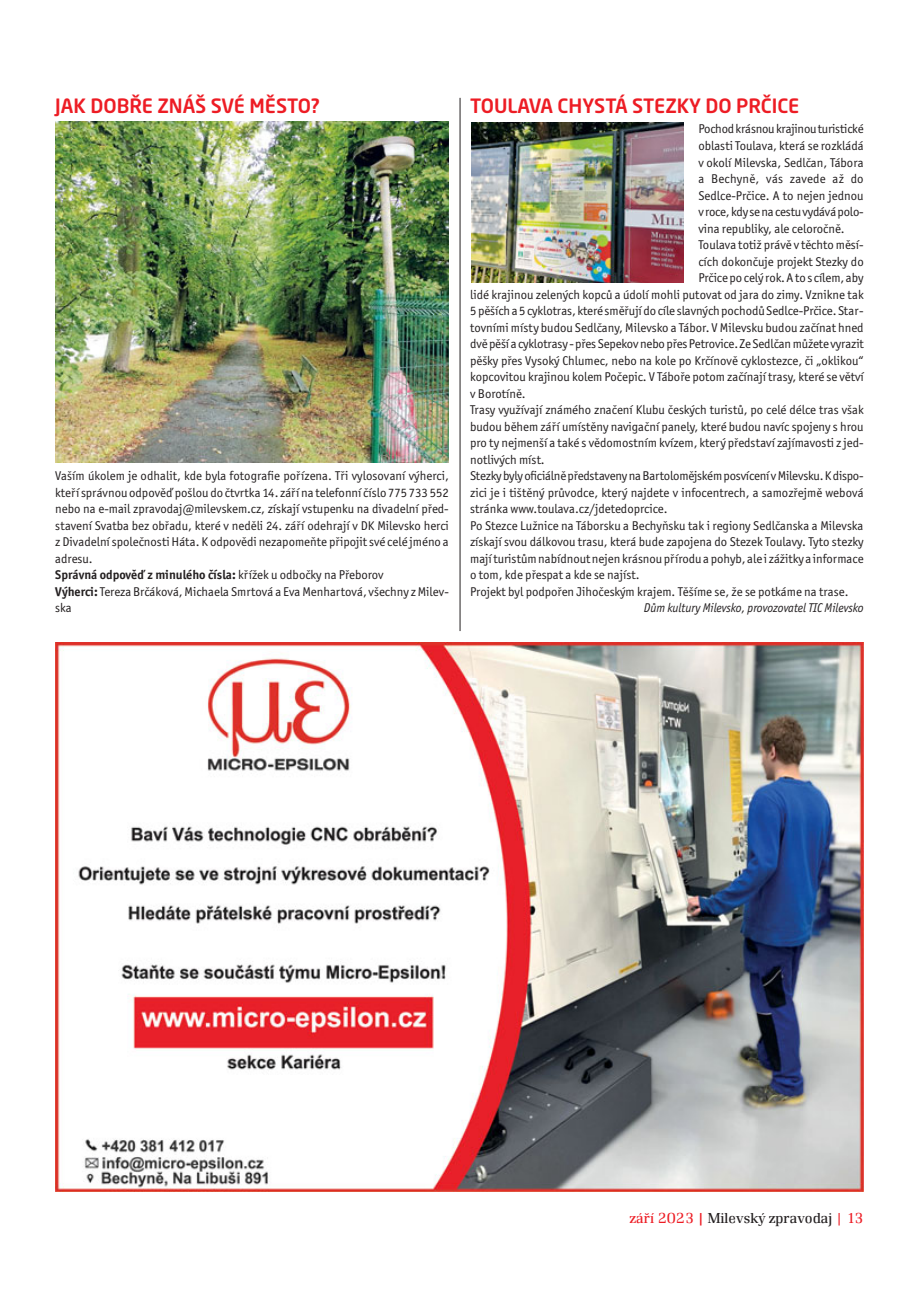
<style>
.page{position:relative;width:919px;height:1289px;background:#fff}
.page>*{position:absolute;margin:0;border:0;box-sizing:border-box;transform-origin:0 0}
.t1{font:500 19.5px "Neo Sans Pro";color:#ed1c24}
.t2{font:300 15px "Renault TOT";color:#231f20}
.t3{font:12.75px/16.5px "Officina Sans Itc TOT";color:#231f20}
.t4{font:italic 12.75px "Officina Sans Itc TOT";color:#231f20;scale:.95 1}
.t5{font:12.75px "Officina Sans Itc TOT";letter-spacing:.02em;color:#231f20}
.s1{font-weight:700}
.s2{color:#ed1c24}
.s3{font-weight:500;color:#ed1c24}
</style>
<div class="page">
<hr style="left:459px;top:98px;width:1px;height:533px;background:#231f20">
<img style="left:55px;top:642px;width:808px;height:549px">
<img style="left:471px;top:123px;width:212px;height:159px">
<img style="left:55px;top:122px;width:394px;height:340px">
<h1 class="t1" style="left:55px;top:95px;width:266px">JAK DOBŘE ZNÁŠ SVÉ MĚSTO?</h1>
<p class="t3" style="left:55px;top:468px;width:395px">Vaším úkolem je odhalit, kde byla fotografie pořízena. Tři vylosovaní výherci, kteří správnou odpověď pošlou do čtvrtka 14. září na telefonní číslo 775 733 552 nebo na e-mail zpravodaj@milevskem.cz, získají vstupenku na divadelní před&shy;stavení Svatba bez obřadu, které v neděli 24. září odehrají v DK Milevsko herci z Divadelní společnosti Háta. K odpovědi nezapomeňte připojit své celé jméno a adresu.<br><span class="s1">Správná odpověď z minulého čísla:</span> křížek u odbočky na Přeborov<br><span class="s1">Výherci:</span> Tereza Brčáková, Michaela Smrtová a Eva Menhartová, všechny z Milev&shy;ska</p>
<h1 class="t1" style="left:470px;top:95px;width:331px">TOULAVA CHYSTÁ STEZKY DO PRČICE</h1>
<p class="t3" style="left:698px;top:122px;width:167px">Pochod krásnou krajinou turistické</p>
<p class="t3" style="left:698px;top:138px;width:167px">oblasti Toulava, která se rozkládá</p>
<p class="t3" style="left:698px;top:155px;width:167px">v okolí Milevska, Sedlčan, Tábora</p>
<p class="t5" style="left:698px;top:174px;width:167px">a Bechyně, vás zavede až do</p>
<p class="t3" style="left:698px;top:188px;width:167px">Sedlce-Prčice. A to nejen jednou</p>
<p class="t3" style="left:698px;top:204px;width:167px">v roce, kdy se na cestu vydává polo-</p>
<p class="t3" style="left:698px;top:221px;width:148px">vina republiky, ale celoročně.</p>
<p class="t3" style="left:698px;top:237px;width:167px">Toulava totiž právě v těchto měsí-</p>
<p class="t3" style="left:698px;top:254px;width:167px">cích dokončuje projekt Stezky do</p>
<p class="t3" style="left:698px;top:270px;width:167px">Prčice po celý rok. A to s cílem, aby</p>
<p class="t3" style="left:470px;top:287px;width:395px">lidé krajinou zelených kopců a údolí mohli putovat od jara do zimy. Vznikne tak</p>
<p class="t3" style="left:470px;top:303px;width:395px">5 pěších a 5 cyklotras, které směřují do cíle slavných pochodů Sedlce-Prčice. Star-</p>
<p class="t3" style="left:470px;top:320px;width:395px">tovními místy budou Sedlčany, Milevsko a Tábor. V Milevsku budou začínat hned</p>
<p class="t3" style="left:470px;top:336px;width:395px">dvě pěší a cyklotrasy - přes Sepekov nebo přes Petrovice. Ze Sedlčan můžete vyrazit</p>
<p class="t3" style="left:470px;top:353px;width:395px">pěšky přes Vysoký Chlumec, nebo na kole po Krčínově cyklostezce, či „oklikou“</p>
<p class="t3" style="left:470px;top:369px;width:395px">kopcovitou krajinou kolem Počepic. V Táboře potom začínají trasy, které se větví</p>
<p class="t3" style="left:470px;top:386px;width:57px">v Borotíně.</p>
<p class="t3" style="left:470px;top:402px;width:395px">Trasy využívají známého značení Klubu českých turistů, po celé délce tras však</p>
<p class="t3" style="left:470px;top:419px;width:395px">budou během září umístěny navigační panely, které budou navíc spojeny s hrou</p>
<p class="t3" style="left:470px;top:435px;width:395px">pro ty nejmenší a také s vědomostním kvízem, který představí zajímavosti z jed-</p>
<p class="t3" style="left:470px;top:452px;width:76px">notlivých míst.</p>
<p class="t3" style="left:470px;top:468px;width:395px">Stezky byly oficiálně představeny na Bartolomějském posvícení v Milevsku. K dispo-</p>
<p class="t3" style="left:470px;top:485px;width:395px">zici je i tištěný průvodce, který najdete v infocentrech, a samozřejmě webová</p>
<p class="t3" style="left:470px;top:501px;width:199px">stránka www.toulava.cz/jdetedoprcice.</p>
<p class="t3" style="left:470px;top:518px;width:395px">Po Stezce Lužnice na Táborsku a Bechyňsku tak i regiony Sedlčanska a Milevska</p>
<p class="t3" style="left:470px;top:534px;width:395px">získají svou dálkovou trasu, která bude zapojena do Stezek Toulavy. Tyto stezky</p>
<p class="t3" style="left:470px;top:551px;width:395px">mají turistům nabídnout nejen krásnou přírodu a pohyb, ale i zážitky a informace</p>
<p class="t3" style="left:470px;top:567px;width:171px">o tom, kde přespat a kde se najíst.</p>
<p class="t3" style="left:470px;top:584px;width:380px">Projekt byl podpořen Jihočeským krajem. Těšíme se, že se potkáme na trase.</p>
<p class="t4" style="left:644px;top:603px;width:233px">Dům kultury Milevsko, provozovatel TIC Milevsko</p>
<p class="t2" style="left:629px;top:1212px;width:236px"><span class="s2">září 2023</span> <span class="s3">|</span> Milevský zpravodaj <span class="s2">| 13</span></p>
</div>
